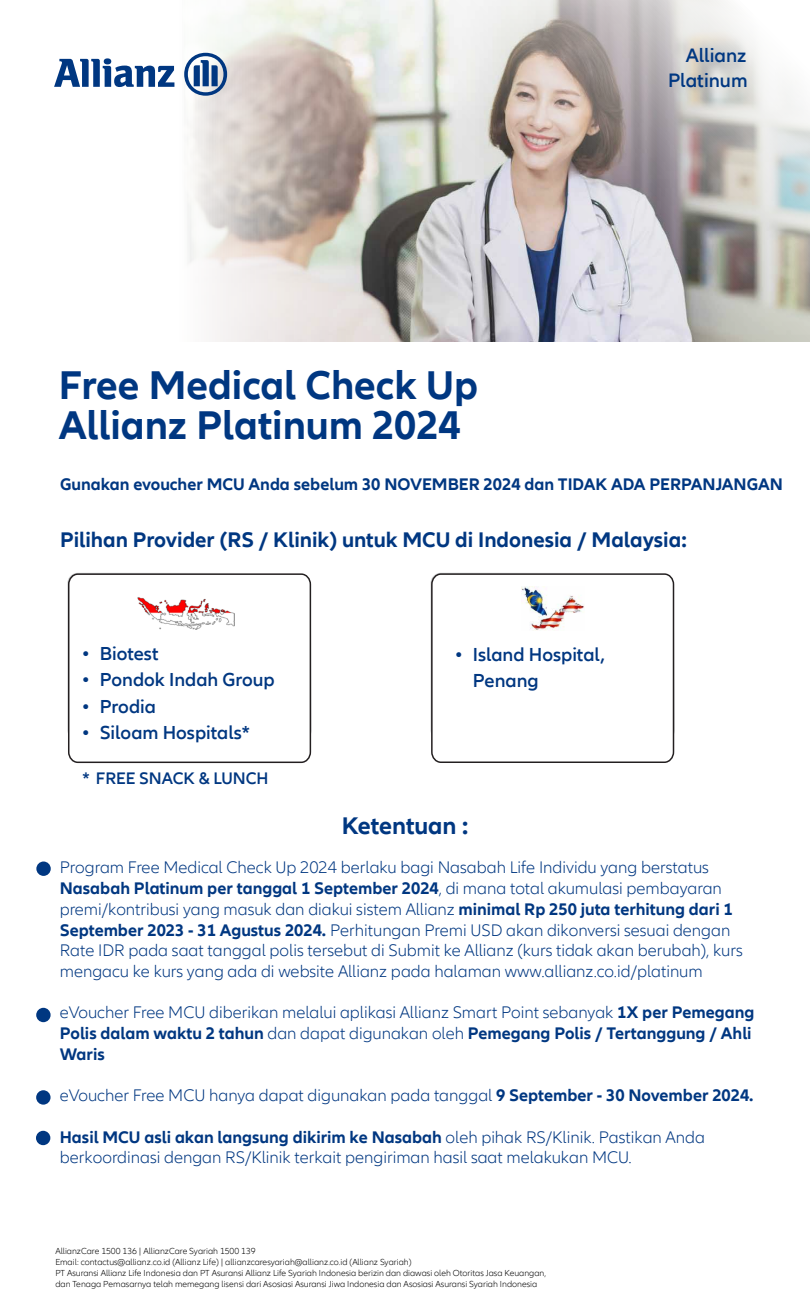
<style>
.page{position:relative;width:810px;height:1307px;background:#fff}
.page>*{position:absolute;margin:0;border:0;box-sizing:border-box;transform-origin:0 0}
.t1{font:700 41.25px/39.8px "Allianz Neo";color:#003781}
.t2{font:700 24.75px "Allianz Neo";color:#003781}
.t3{font:700 21.75px "Allianz Neo";color:#003781}
.t4{font:600 20.02px "Allianz Neo";color:#003781}
.t5{font:600 19.42px/26.2px "Allianz Neo";color:#003781}
.t6{font:600 19.35px "Allianz Neo";color:#003781}
.t7{font:300 17.25px/20.7px "Allianz Neo";color:#003781}
.t8{font:700 17.25px "Allianz Neo";color:#003781}
.t9{font:600 17.17px "Allianz Neo";color:#003781}
.t10{font:300 9px/10.8px "Allianz Neo";color:#000}
.s1{font-weight:700}
</style>
<div class="page">
<svg style="left:174px;top:0;width:112px;height:342px"></svg>
<img style="left:286px;top:0;width:524px;height:342px">
<svg style="left:54px;top:58px;width:120px;height:29px"></svg>
<svg style="left:184px;top:53px;width:43px;height:43px"></svg>
<svg style="left:430px;top:572px;width:245px;height:191px"></svg>
<img style="left:522px;top:587px;width:63px;height:43px">
<svg style="left:67px;top:573px;width:245px;height:191px"></svg>
<img style="left:137px;top:594px;width:98px;height:35px">
<div style="left:36px;top:861px;width:15px;height:15px;background:#003781;border-radius:50%"></div>
<div style="left:36px;top:1007px;width:15px;height:15px;background:#003781;border-radius:50%"></div>
<div style="left:36px;top:1090px;width:15px;height:14px;background:#003781;border-radius:50%"></div>
<div style="left:36px;top:1130px;width:14px;height:15px;background:#003781;border-radius:50%"></div>
<p class="t4" style="left:686px;top:44px;width:62px">Allianz</p>
<h1 class="t1" style="left:59px;top:366px;width:420px">Free Medical Check Up<br>Allianz Platinum 2024</h1>
<p class="t4" style="left:668px;top:68px;width:81px">Platinum</p>
<p class="t8" style="left:60px;top:475px;width:724px">Gunakan evoucher MCU Anda sebelum 30 NOVEMBER 2024 dan TIDAK ADA PERPANJANGAN</p>
<p class="t3" style="left:60px;top:527px;width:628px">Pilihan Provider (RS / Klinik) untuk MCU di Indonesia / Malaysia:</p>
<p class="t6" style="left:82px;top:642px;width:78px">• Biotest</p>
<p class="t6" style="left:82px;top:668px;width:194px">• Pondok Indah Group</p>
<p class="t6" style="left:82px;top:695px;width:76px">• Prodia</p>
<p class="t6" style="left:82px;top:721px;width:169px">• Siloam Hospitals*</p>
<p class="t9" style="left:82px;top:768px;width:188px">* FREE SNACK &amp; LUNCH</p>
<p class="t5" style="left:473px;top:641px;width:134px;text-indent:-18px">• Island Hospital,<br>Penang</p>
<h2 class="t2" style="left:342px;top:811px;width:128px">Ketentuan :</h2>
<p class="t7" style="left:60px;top:858px;width:684px">Program Free Medical Check Up 2024 berlaku bagi Nasabah Life Individu yang berstatus <span class="s1">Nasabah Platinum per tanggal 1 September 2024</span>, di mana total akumulasi pembayaran premi/kontribusi yang masuk dan diakui sistem Allianz <span class="s1">minimal Rp 250 juta terhitung dari 1<br>September 2023 - 31 Agustus 2024.</span> Perhitungan Premi USD akan dikonversi sesuai dengan Rate IDR pada saat tanggal polis tersebut di Submit ke Allianz (kurs tidak akan berubah), kurs mengacu ke kurs yang ada di website Allianz pada halaman www.allianz.co.id/platinum</p>
<p class="t7" style="left:60px;top:1002px;width:696px">eVoucher Free MCU diberikan melalui aplikasi Allianz Smart Point sebanyak <span class="s1">1X per Pemegang<br>Polis dalam waktu 2 tahun</span> dan dapat digunakan oleh <span class="s1">Pemegang Polis / Tertanggung / Ahli<br>Waris</span></p>
<p class="t7" style="left:60px;top:1085px;width:695px">eVoucher Free MCU hanya dapat digunakan pada tanggal <span class="s1">9 September - 30 November 2024.</span></p>
<p class="t7" style="left:60px;top:1127px;width:647px"><span class="s1">Hasil MCU asli akan langsung dikirim ke Nasabah</span> oleh pihak RS/Klinik. Pastikan Anda berkoordinasi dengan RS/Klinik terkait pengiriman hasil saat melakukan MCU.</p>
<p class="t10" style="left:55px;top:1246px;width:492px">AllianzCare 1500 136 | AllianzCare Syariah 1500 139<br>Email: contactus@allianz.co.id (Allianz Life) | allianzcaresyariah@allianz.co.id (Allianz Syariah)<br>PT Asuransi Allianz Life Indonesia dan PT Asuransi Allianz Life Syariah Indonesia berizin dan diawasi oleh Otoritas Jasa Keuangan, dan Tenaga Pemasarnya telah memegang lisensi dari Asosiasi Asuransi Jiwa Indonesia dan Asosiasi Asuransi Syariah Indonesia</p>
</div>
